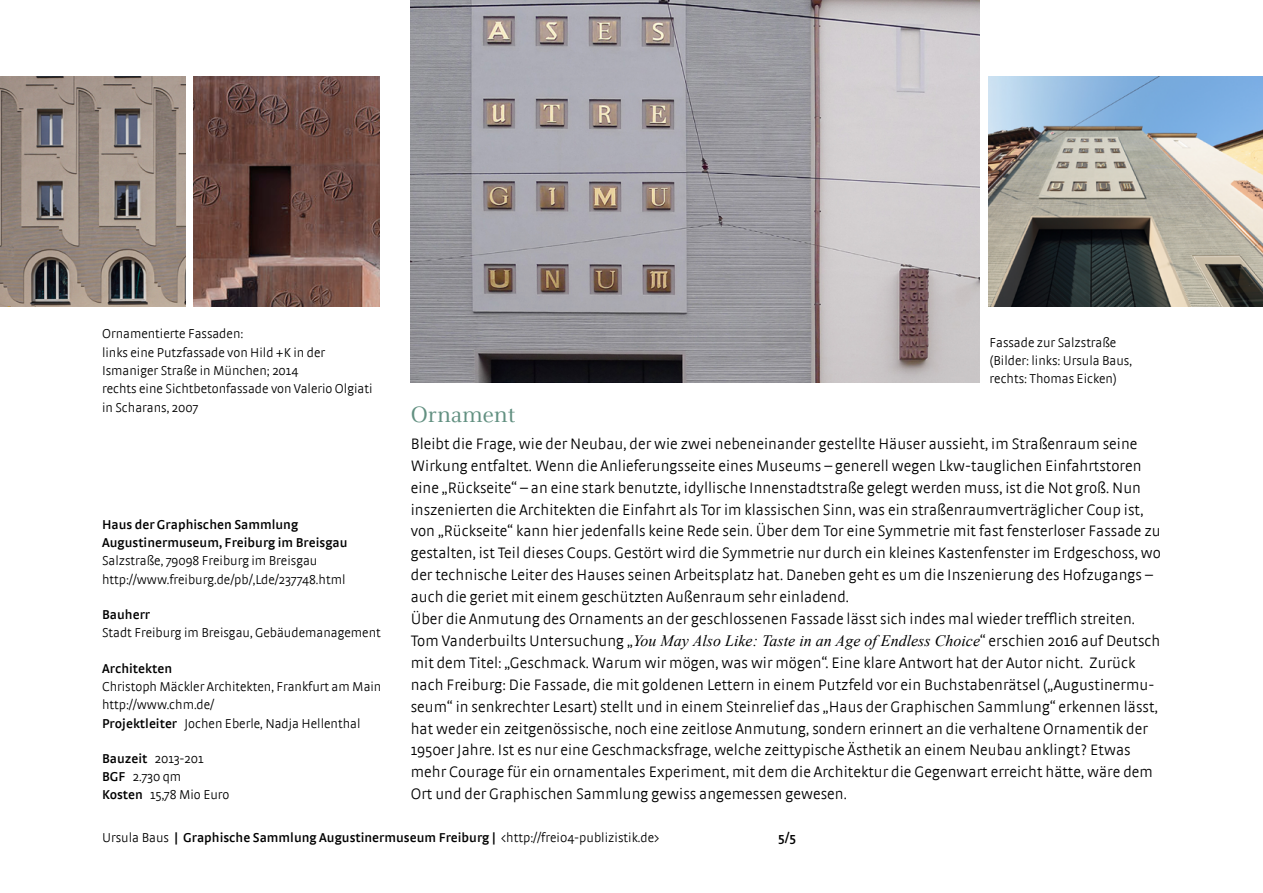
<style>
.page{position:relative;width:1263px;height:893px;background:#fff}
.page>*{position:absolute;margin:0;border:0;box-sizing:border-box;transform-origin:0 0}
.t1{font:24.75px "Celeste";color:#629081}
.t2{font:300 15.9px/21.9px "Strada";letter-spacing:.005em;color:#000}
.t3{font:300 13.5px/18.3px "Strada";color:#000}
.t4{font:600 13.5px/18.3px "Strada";color:#000}
.s1{font-weight:600}
.s2{font-family:"Times New Roman";font-weight:400;font-style:italic}
.s3{font-weight:300}
</style>
<div class="page">
<img style="left:411px;top:0;width:568px;height:383px">
<img style="left:0;top:77px;width:186px;height:229px">
<img style="left:193px;top:77px;width:186px;height:229px">
<img style="left:989px;top:77px;width:274px;height:229px">
<p class="t3" style="left:102px;top:325px;width:272px">Ornamentierte Fassaden:<br>links eine Putzfassade von Hild +K in der Ismaniger Straße in München; 2014<br>rechts eine Sichtbetonfassade von Valerio Olgiati in Scharans, 2007</p>
<p class="t4" style="left:102px;top:515px;width:247px">Haus der Graphischen Sammlung<br>Augustinermuseum, Freiburg im Breisgau</p>
<p class="t3" style="left:102px;top:551px;width:245px">Salzstraße, 79098 Freiburg im Breisgau http://www.freiburg.de/pb/,Lde/237748.html</p>
<p class="t4" style="left:102px;top:605px;width:50px">Bauherr</p>
<p class="t3" style="left:102px;top:623px;width:280px">Stadt Freiburg im Breisgau, Gebäudemanagement</p>
<p class="t4" style="left:102px;top:659px;width:72px">Architekten</p>
<p class="t3" style="left:102px;top:677px;width:281px">Christoph Mäckler Architekten, Frankfurt am Main http://www.chm.de/<br><span class="s1">Projektleiter</span> Jochen Eberle, Nadja Hellenthal</p>
<p class="t3" style="left:102px;top:749px;width:129px"><span class="s1">Bauzeit</span> 2013-201<br><span class="s1">BGF</span> 2.730 qm<br><span class="s1">Kosten</span> 15,78 Mio Euro</p>
<p class="t3" style="left:989px;top:333px;width:144px">Fassade zur Salzstraße (Bilder: links: Ursula Baus, rechts: Thomas Eicken)</p>
<h1 class="t1" style="left:411px;top:402px;width:106px">Ornament</h1>
<p class="t2" style="left:411px;top:432px;width:752px">Bleibt die Frage, wie der Neubau, der wie zwei nebeneinander gestellte Häuser aussieht, im Straßenraum seine Wirkung entfaltet. Wenn die Anlieferungsseite eines Museums – generell wegen Lkw-tauglichen Einfahrtstoren eine „Rückseite“ – an eine stark benutzte, idyllische Innenstadtstraße gelegt werden muss, ist die Not groß. Nun inszenierten die Architekten die Einfahrt als Tor im klassischen Sinn, was ein straßenraumverträglicher Coup ist, von „Rückseite“ kann hier jedenfalls keine Rede sein. Über dem Tor eine Symmetrie mit fast fensterloser Fassade zu gestalten, ist Teil dieses Coups. Gestört wird die Symmetrie nur durch ein kleines Kastenfenster im Erdgeschoss, wo der technische Leiter des Hauses seinen Arbeitsplatz hat. Daneben geht es um die Inszenierung des Hofzugangs – auch die geriet mit einem geschützten Außenraum sehr einladend.<br>Über die Anmutung des Ornaments an der geschlossenen Fassade lässt sich indes mal wieder trefflich streiten.<br>Tom Vanderbuilts Untersuchung „<span class="s2">You May Also Like: Taste in an Age of Endless Choice</span>“ erschien 2016 auf Deutsch mit dem Titel: „Geschmack. Warum wir mögen, was wir mögen“. Eine klare Antwort hat der Autor nicht. Zurück nach Freiburg: Die Fassade, die mit goldenen Lettern in einem Putzfeld vor ein Buchstabenrätsel („Augustinermu&shy;seum“ in senkrechter Lesart) stellt und in einem Steinrelief das „Haus der Graphischen Sammlung“ erkennen lässt, hat weder ein zeitgenössische, noch eine zeitlose Anmutung, sondern erinnert an die verhaltene Ornamentik der 1950er Jahre. Ist es nur eine Geschmacksfrage, welche zeittypische Ästhetik an einem Neubau anklingt? Etwas mehr Courage für ein ornamentales Experiment, mit dem die Architektur die Gegenwart erreicht hätte, wäre dem Ort und der Graphischen Sammlung gewiss angemessen gewesen.</p>
<p class="t4" style="left:102px;top:828px;width:559px"><span class="s3">Ursula Baus</span> | Graphische Sammlung Augustinermuseum Freiburg | <span class="s3">&lt;http://frei04-publizistik.de&gt;</span></p>
<p class="t4" style="left:778px;top:828px;width:19px">5/5</p>
</div>
